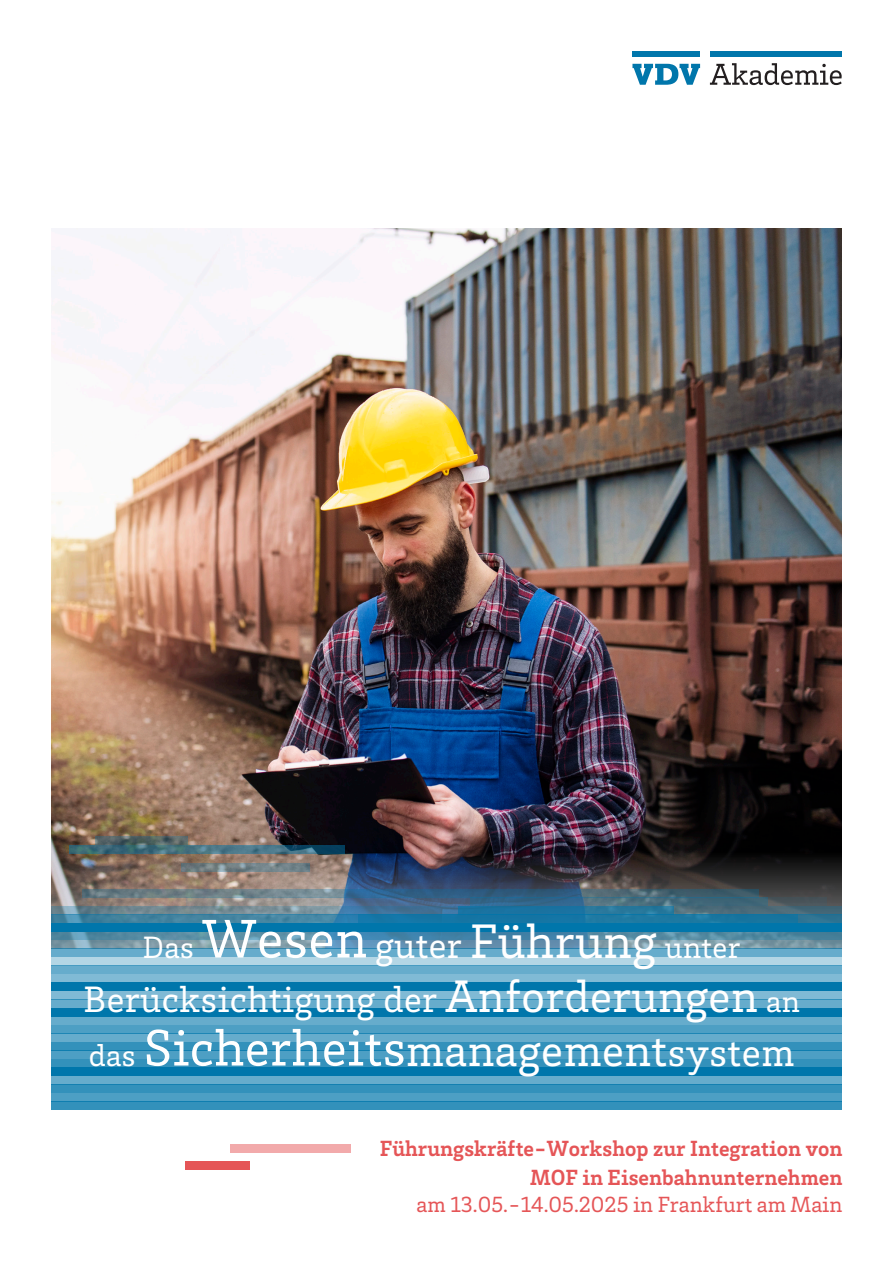
<style>
.page{position:relative;width:893px;height:1263px;background:#fff}
.page>*{position:absolute;margin:0;border:0;box-sizing:border-box;transform-origin:0 0}
.t1{font:52.65px "VDV Brix Slab";letter-spacing:.01em;color:#fff}
.t2{font:37.65px "VDV Brix Slab";letter-spacing:.01em;color:#fff}
.t3{font:31.65px "VDV Brix Slab";letter-spacing:.01em;color:#fff}
.t4{font:700 22.5px/29.1px "VDV Brix Slab";color:#e55557;text-align:right}
.t5{font:22.5px "VDV Brix Slab";color:#e55557}
.s1{font-size:55.65px}
.s2{font-size:37.65px}
.s3{font-size:49.65px}
.s4{font-size:46.65px}
.s5{font-size:31.65px}
.s6{font-size:40.65px}
</style>
<div class="page">
<img style="left:51px;top:229px;width:791px;height:677px">
<svg style="left:51px;top:914px;width:791px;height:9px;background:#3d81a0"></svg>
<svg style="left:51px;top:906px;width:791px;height:8px;background:#5e7d8e"></svg>
<svg style="left:83px;top:889px;width:676px;height:8px;background:#4e6d80"></svg>
<svg style="left:186px;top:897px;width:641px;height:9px;background:#6d7987"></svg>
<div style="left:51px;top:923px;width:791px;height:8px;background:#0076ab"></div>
<svg style="left:51px;top:931px;width:791px;height:9px;background:#4788a7"></svg>
<svg style="left:51px;top:940px;width:791px;height:8px;background:#789aad"></svg>
<div style="left:51px;top:948px;width:791px;height:9px;background:#66accc"></div>
<svg style="left:458px;top:906px;width:216px;height:8px;background:#1f749e"></svg>
<svg style="left:470px;top:897px;width:297px;height:9px;background:#3d6a83"></svg>
<div style="left:51px;top:957px;width:791px;height:8px;background:#b3d6e5"></div>
<div style="left:51px;top:965px;width:791px;height:9px;background:#66accc"></div>
<div style="left:51px;top:974px;width:791px;height:8px;background:#80bad5"></div>
<div style="left:358px;top:914px;width:440px;height:9px;background:#1576a3"></div>
<svg style="left:181px;top:863px;width:128px;height:9px"></svg>
<svg style="left:69px;top:845px;width:276px;height:8px;background:#3a697a"></svg>
<svg style="left:95px;top:836px;width:93px;height:9px"></svg>
<div style="left:51px;top:982px;width:791px;height:9px;background:#0076ab"></div>
<div style="left:51px;top:991px;width:791px;height:8px;background:#80bad5"></div>
<div style="left:51px;top:999px;width:791px;height:9px;background:#66accc"></div>
<div style="left:51px;top:1008px;width:791px;height:8px;background:#0076ab"></div>
<div style="left:51px;top:1016px;width:791px;height:9px;background:#66accc"></div>
<div style="left:51px;top:1025px;width:791px;height:8px;background:#4d9fc4"></div>
<div style="left:51px;top:1033px;width:791px;height:9px;background:#66accc"></div>
<div style="left:51px;top:1076px;width:791px;height:8px;background:#66accc"></div>
<div style="left:51px;top:1042px;width:791px;height:8px;background:#3391bb"></div>
<div style="left:51px;top:1084px;width:791px;height:9px;background:#3391bb"></div>
<div style="left:51px;top:1050px;width:791px;height:9px;background:#4d9fc4"></div>
<div style="left:51px;top:1093px;width:791px;height:8px;background:#4d9fc4"></div>
<div style="left:51px;top:1059px;width:791px;height:8px;background:#3391bb"></div>
<div style="left:51px;top:1101px;width:791px;height:9px;background:#3391bb"></div>
<div style="left:51px;top:1067px;width:791px;height:9px;background:#0076ab"></div>
<svg style="left:710px;top:63px;width:132px;height:22px"></svg>
<div style="left:710px;top:51px;width:132px;height:5px;background:#0076ab"></div>
<svg style="left:632px;top:64px;width:68px;height:21px"></svg>
<div style="left:632px;top:51px;width:68px;height:5px;background:#0076ab"></div>
<div style="left:231px;top:1144px;width:120px;height:8px;background:#f2aaab"></div>
<div style="left:186px;top:1161px;width:64px;height:8px;background:#e55557"></div>
<p class="t3" style="left:143px;top:926px;width:599px">Das <span class="s1">Wesen</span> <span class="s2">guter</span> <span class="s3">Führung</span> unter</p>
<p class="t2" style="left:83px;top:974px;width:718px">Berücksichtigung der <span class="s4">Anforderungen</span> <span class="s5">an</span></p>
<p class="t1" style="left:89px;top:1014px;width:707px"><span class="s5">das</span> Sicherheits<span class="s4">management</span><span class="s6">system</span></p>
<p class="t4" style="left:380px;top:1133px;width:464px">Führungskräfte-Workshop zur Integration von<br>MOF in Eisenbahnunternehmen</p>
<p class="t5" style="left:417px;top:1190px;width:427px">am 13.05.-14.05.2025 in Frankfurt am Main</p>
</div>
